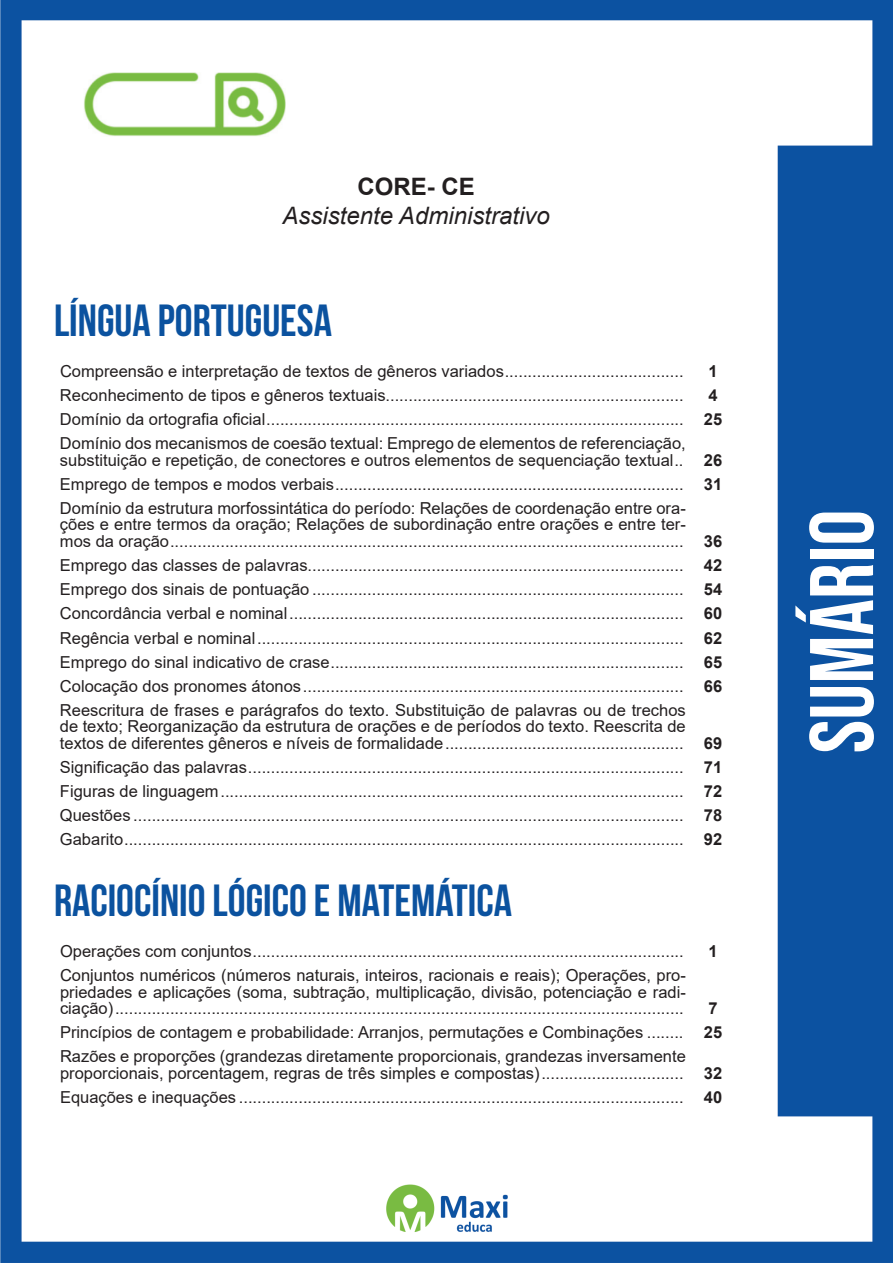
<style>
.page{position:relative;width:893px;height:1263px;background:#fff}
.page>*{position:absolute;margin:0;border:0;box-sizing:border-box;transform-origin:0 0}
.t1{font:90px "Bebas Neue";color:#fff}
.t2{font:700 45px "Bebas Neue";color:#0b529f}
.t3{font:italic 24px "Arial";color:#231f20}
.t4{font:700 24px "Arial";color:#231f20}
.t5{font:16.5px/24px "Arial";color:#231f20}
.t6{font:700 16.5px "Arial";color:#231f20}
.s1{font-weight:700}
</style>
<div class="page">
<img style="left:0;top:0;width:893px;height:1263px">
<div style="left:55px;top:55px;width:317px;height:121px;background:#fff"></div>
<img style="left:84px;top:72px;width:201px;height:64px">
<h3 class="t4" style="left:357px;top:170px;width:119px">CORE- CE</h3>
<h3 class="t3" style="left:282px;top:200px;width:269px">Assistente Administrativo</h3>
<h2 class="t2" style="left:54px;top:295px;width:279px">LÍNGUA PORTUGUESA</h2>
<p class="t5" style="left:60px;top:359px;width:625px">Compreensão e interpretação de textos de gêneros variados.......................................</p>
<p class="t6" style="left:708px;top:360px;width:11px">1</p>
<p class="t5" style="left:60px;top:383px;width:625px">Reconhecimento de tipos e gêneros textuais.................................................................</p>
<p class="t5" style="left:60px;top:383px;width:664px;text-indent:648px"><span class="s1">4<br></span>Domínio da ortografia oficial........................................................................................... <span class="s1">25<br></span>Domínio dos mecanismos de coesão textual: Emprego de elementos de referenciação,</p>
<p class="t5" style="left:60px;top:448px;width:664px;text-align:justify">substituição e repetição, de conectores e outros elementos de sequenciação textual.. <span class="s1">26<br></span>Emprego de tempos e modos verbais............................................................................ <span class="s1">31<br></span>Domínio da estrutura morfossintática do período: Relações de coordenação entre ora-</p>
<p class="t5" style="left:60px;top:516px;width:664px;line-height:16.5px">ções e entre termos da oração; Relações de subordinação entre orações e entre ter-<br>mos da oração................................................................................................................ <span class="s1">36</span></p>
<p class="t5" style="left:60px;top:553px;width:664px;text-align:justify">Emprego das classes de palavras.................................................................................. <span class="s1">42<br></span>Emprego dos sinais de pontuação ................................................................................. <span class="s1">54<br></span>Concordância verbal e nominal...................................................................................... <span class="s1">60<br></span>Regência verbal e nominal............................................................................................. <span class="s1">62<br></span>Emprego do sinal indicativo de crase............................................................................. <span class="s1">65<br></span>Colocação dos pronomes átonos................................................................................... <span class="s1">66<br></span>Reescritura de frases e parágrafos do texto. Substituição de palavras ou de trechos</p>
<p class="t5" style="left:60px;top:718px;width:664px;line-height:16.5px">de texto; Reorganização da estrutura de orações e de períodos do texto. Reescrita de textos de diferentes gêneros e níveis de formalidade.................................................... <span class="s1">69</span></p>
<p class="t5" style="left:60px;top:755px;width:664px;text-align:justify">Significação das palavras............................................................................................... <span class="s1">71<br></span>Figuras de linguagem..................................................................................................... <span class="s1">72<br></span>Questões ........................................................................................................................ <span class="s1">78<br></span>Gabarito.......................................................................................................................... <span class="s1">92</span></p>
<h2 class="t2" style="left:54px;top:876px;width:460px">RACIOCÍNIO LÓGICO E MATEMÁTICA</h2>
<p class="t5" style="left:60px;top:939px;width:625px">Operações com conjuntos..............................................................................................</p>
<p class="t6" style="left:708px;top:940px;width:11px">1</p>
<p class="t5" style="left:60px;top:967px;width:627px;line-height:16.5px;text-align:justify">Conjuntos numéricos (números naturais, inteiros, racionais e reais); Operações, pro&shy;priedades e aplicações (soma, subtração, multiplicação, divisão, potenciação e radi&shy;ciação)............................................................................................................................</p>
<p class="t5" style="left:60px;top:996px;width:664px;text-indent:648px"><span class="s1">7<br></span>Princípios de contagem e probabilidade: Arranjos, permutações e Combinações ........ <span class="s1">25<br></span>Razões e proporções (grandezas diretamente proporcionais, grandezas inversamente</p>
<p class="t5" style="left:60px;top:1061px;width:664px">proporcionais, porcentagem, regras de três simples e compostas)............................... <span class="s1">32<br></span>Equações e inequações ................................................................................................. <span class="s1">40</span></p>
<h1 class="t1" style="left:791px;top:753px;width:245px;rotate:-90deg">sumário</h1>
</div>
